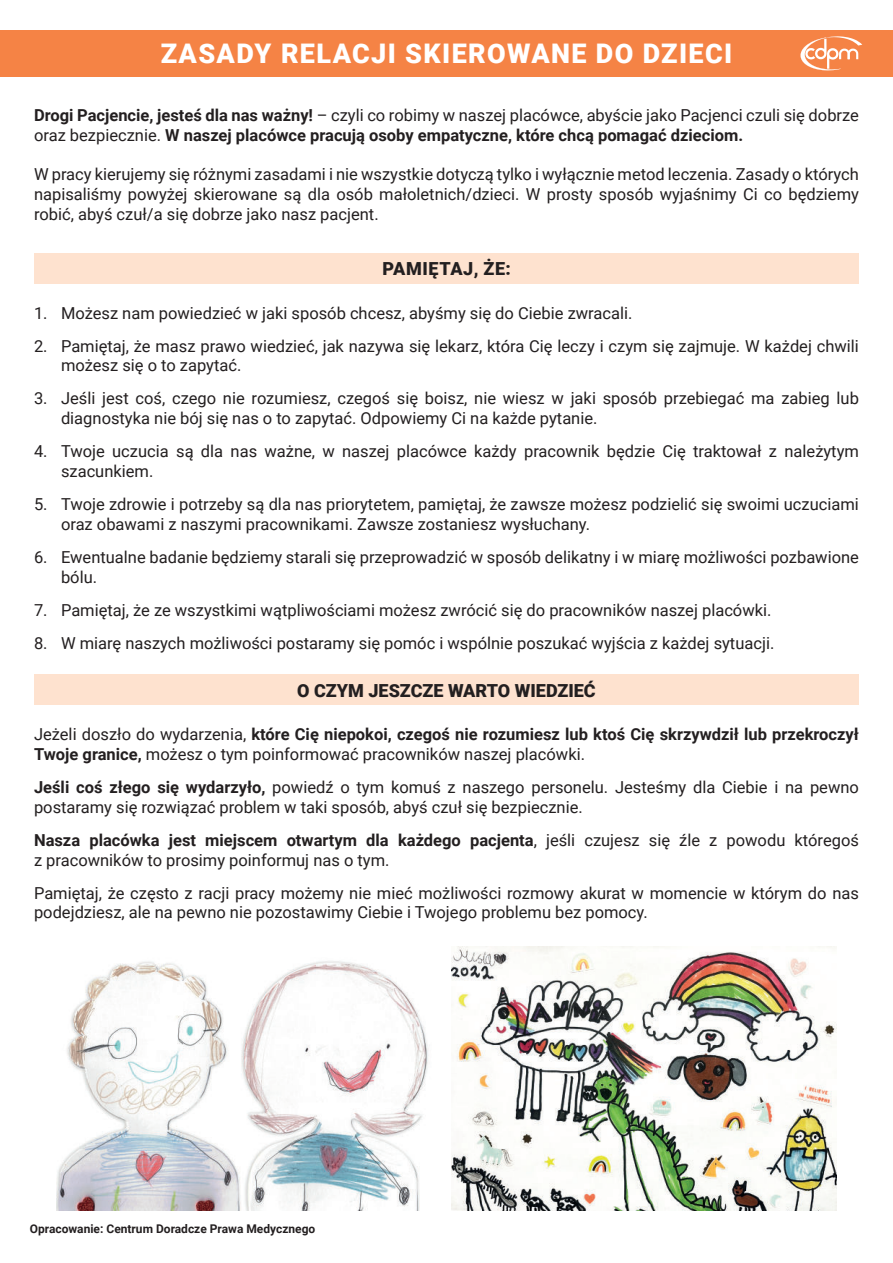
<style>
.page{position:relative;width:893px;height:1263px;background:#fff}
.page>*{position:absolute;margin:0;border:0;box-sizing:border-box;transform-origin:0 0}
.t1{font:900 27px "Roboto";letter-spacing:.05em;color:#fff}
.t2{font:900 18px "Roboto";color:#231f20}
.t3{font:900 18px "Roboto";letter-spacing:.035em;color:#231f20}
.t4{font:16.5px/19.8px "Roboto";color:#231f20}
.t5{font:700 16.5px/19.8px "Roboto";color:#231f20}
.t6{font:700 12px "Roboto";color:#231f20}
.s1{font-weight:400}
.s2{font-weight:700}
</style>
<div class="page">
<div style="left:0;top:30px;width:893px;height:47px;background:#f58345"></div>
<div style="left:34px;top:253px;width:825px;height:31px;background:#fee2cf"></div>
<div style="left:34px;top:674px;width:825px;height:31px;background:#fee2cf"></div>
<svg style="left:800px;top:36px;width:62px;height:34px"></svg>
<img style="left:56px;top:961px;width:372px;height:249px">
<img style="left:451px;top:946px;width:386px;height:264px">
<h1 class="t1" style="left:161px;top:38px;width:573px">ZASADY RELACJI SKIEROWANE DO DZIECI</h1>
<p class="t5" style="left:34px;top:104px;width:826px">Drogi Pacjencie, jesteś dla nas ważny! <span class="s1">– czyli co robimy w naszej placówce, abyście jako Pacjenci czuli się dobrze oraz bezpiecznie.</span> W naszej placówce pracują osoby empatyczne, które chcą pomagać dzieciom.</p>
<p class="t4" style="left:34px;top:164px;width:826px;text-align:justify">W pracy kierujemy się różnymi zasadami i nie wszystkie dotyczą tylko i wyłącznie metod leczenia. Zasady o których napisaliśmy powyżej skierowane są dla osób małoletnich/dzieci. W prosty sposób wyjaśnimy Ci co będziemy robić, abyś czuł/a się dobrze jako nasz pacjent.</p>
<p class="t3" style="left:382px;top:256px;width:130px">PAMIĘTAJ, ŻE:</p>
<p class="t4" style="left:34px;top:304px;width:600px">1. Możesz nam powiedzieć w jaki sposób chcesz, abyśmy się do Ciebie zwracali.</p>
<p class="t4" style="left:61px;top:337px;width:799px;text-indent:-27px">2. Pamiętaj, że masz prawo wiedzieć, jak nazywa się lekarz, która Cię leczy i czym się zajmuje. W każdej chwili możesz się o to zapytać.</p>
<p class="t4" style="left:61px;top:390px;width:799px;text-indent:-27px">3. Jeśli jest coś, czego nie rozumiesz, czegoś się boisz, nie wiesz w jaki sposób przebiegać ma zabieg lub diagnostyka nie bój się nas o to zapytać. Odpowiemy Ci na każde pytanie.</p>
<p class="t4" style="left:61px;top:443px;width:799px;text-indent:-27px">4. Twoje uczucia są dla nas ważne, w naszej placówce każdy pracownik będzie Cię traktował z należytym szacunkiem.</p>
<p class="t4" style="left:61px;top:495px;width:799px;text-indent:-27px">5. Twoje zdrowie i potrzeby są dla nas priorytetem, pamiętaj, że zawsze możesz podzielić się swoimi uczuciami oraz obawami z naszymi pracownikami. Zawsze zostaniesz wysłuchany.</p>
<p class="t4" style="left:61px;top:548px;width:799px;text-indent:-27px">6. Ewentualne badanie będziemy starali się przeprowadzić w sposób delikatny i w miarę możliwości pozbawione bólu.</p>
<p class="t4" style="left:34px;top:601px;width:739px">7. Pamiętaj, że ze wszystkimi wątpliwościami możesz zwrócić się do pracowników naszej placówki.</p>
<p class="t4" style="left:34px;top:634px;width:742px">8. W miarę naszych możliwości postaramy się pomóc i wspólnie poszukać wyjścia z każdej sytuacji.</p>
<p class="t2" style="left:297px;top:677px;width:300px">O CZYM JESZCZE WARTO WIEDZIEĆ</p>
<p class="t5" style="left:34px;top:724px;width:826px"><span class="s1">Jeżeli doszło do wydarzenia,</span> które Cię niepokoi, czegoś nie rozumiesz lub ktoś Cię skrzywdził lub przekroczył<br>Twoje granice, <span class="s1">możesz o tym poinformować pracowników naszej placówki.</span></p>
<p class="t4" style="left:34px;top:776px;width:826px"><span class="s2">Jeśli coś złego się wydarzyło,</span> powiedź o tym komuś z naszego personelu. Jesteśmy dla Ciebie i na pewno postaramy się rozwiązać problem w taki sposób, abyś czuł się bezpiecznie.</p>
<p class="t4" style="left:34px;top:829px;width:826px"><span class="s2">Nasza placówka jest miejscem otwartym dla każdego pacjenta</span>, jeśli czujesz się źle z powodu któregoś z pracowników to prosimy poinformuj nas o tym.</p>
<p class="t4" style="left:34px;top:882px;width:826px">Pamiętaj, że często z racji pracy możemy nie mieć możliwości rozmowy akurat w momencie w którym do nas podejdziesz, ale na pewno nie pozostawimy Ciebie i Twojego problemu bez pomocy.</p>
<p class="t6" style="left:30px;top:1220px;width:287px">Opracowanie: Centrum Doradcze Prawa Medycznego</p>
</div>
